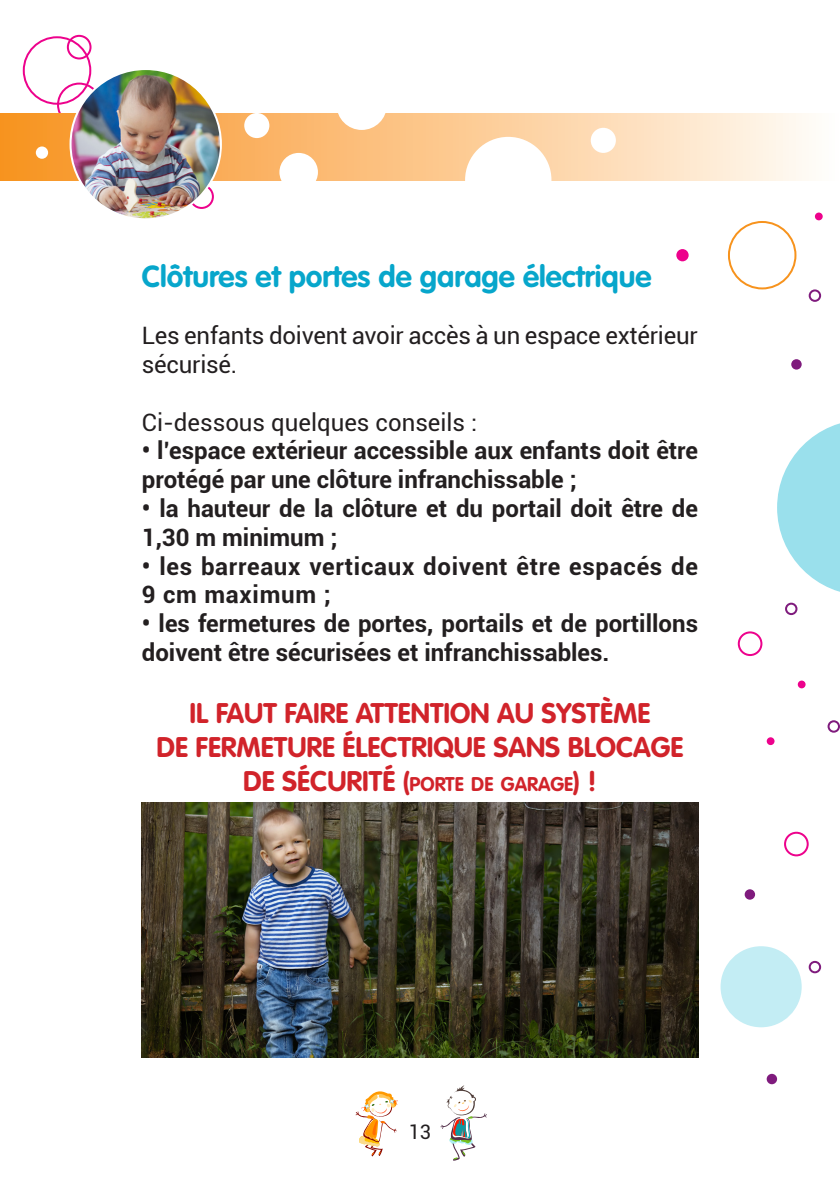
<style>
.page{position:relative;width:840px;height:1191px;background:#fff}
.page>*{position:absolute;margin:0;border:0;box-sizing:border-box;transform-origin:0 0}
.t1{font:700 30px "VAG Rounded LT";color:#07a6cb}
.t2{font:700 28px "VAG Rounded LT";color:#d1232a}
.t3{font:700 24px/28.8px "Roboto";color:#231f20}
.t4{font:24px/28.8px "Roboto";letter-spacing:-.01em;color:#231f20}
.t5{font:700 24px/28.8px "Roboto";letter-spacing:.03em;color:#231f20}
.t6{font:20px "Roboto";color:#231f20}
.t7{font:700 19.6px "VAG Rounded LT";color:#d1232a}
.s1{font-size:28px}
</style>
<div class="page">
<svg style="left:355px;top:1091px;width:43px;height:65px"></svg>
<svg style="left:440px;top:1085px;width:47px;height:75px"></svg>
<div style="left:189px;top:184px;width:25px;height:25px;border:2px solid #ed028c;border-radius:50%"></div>
<div style="left:57px;top:83px;width:44px;height:44px;border:2px solid #ed028c;border-radius:50%"></div>
<div style="left:23px;top:36px;width:68px;height:69px;border:2px solid #ed028c;border-radius:50%"></div>
<div style="left:67px;top:35px;width:24px;height:24px;border:2px solid #ed028c;border-radius:50%"></div>
<div style="left:784px;top:602px;width:13px;height:13px;border:2px solid #7f1b7d;border-radius:50%"></div>
<div style="left:727px;top:221px;width:69px;height:68px;border:2px solid #f7931d;border-radius:50%"></div>
<div style="left:790px;top:359px;width:11px;height:10px;background:#7f1b7d;border-radius:50%"></div>
<svg style="left:814px;top:212px;width:8px;height:8px"></svg>
<div style="left:766px;top:737px;width:8px;height:8px;background:#ed028c;border-radius:50%"></div>
<div style="left:676px;top:249px;width:12px;height:12px;background:#ed028c;border-radius:50%"></div>
<div style="left:827px;top:720px;width:12px;height:12px;border:2px solid #7f1b7d;border-radius:50%"></div>
<div style="left:808px;top:289px;width:12px;height:13px;border:2px solid #7f1b7d;border-radius:50%"></div>
<div style="left:808px;top:961px;width:12px;height:12px;border:2px solid #7f1b7d;border-radius:50%"></div>
<div style="left:797px;top:680px;width:8px;height:8px;background:#ed028c;border-radius:50%"></div>
<div style="left:737px;top:631px;width:25px;height:25px;border:2px solid #ed028c;border-radius:50%"></div>
<div style="left:783px;top:831px;width:25px;height:25px;border:2px solid #ed028c;border-radius:50%"></div>
<div style="left:744px;top:889px;width:10px;height:10px;background:#7f1b7d;border-radius:50%"></div>
<div style="left:766px;top:1073px;width:10px;height:11px;background:#7f1b7d;border-radius:50%"></div>
<svg style="left:777px;top:423px;width:62px;height:169px"></svg>
<div style="left:720px;top:946px;width:81px;height:81px;background:#c3edf4;border-radius:50%"></div>
<svg style="left:0;top:113px;width:809px;height:68px"></svg>
<div style="left:465px;top:137px;width:86px;height:86px;background:#fff;border-radius:50%"></div>
<div style="left:336px;top:80px;width:50px;height:50px;background:#fff;border-radius:50%"></div>
<div style="left:279px;top:153px;width:39px;height:38px;background:#fff;border-radius:50%"></div>
<div style="left:590px;top:128px;width:25px;height:25px;background:#fff;border-radius:50%"></div>
<div style="left:244px;top:113px;width:25px;height:25px;background:#fff;border-radius:50%"></div>
<div style="left:36px;top:146px;width:12px;height:13px;background:#fff;border-radius:50%"></div>
<img style="left:70px;top:69px;width:151px;height:150px;border-radius:75px">
<img style="left:142px;top:802px;width:555px;height:255px">
<p class="t1" style="left:142px;top:258px;width:511px">Clôtures et portes de garage électrique</p>
<p class="t4" style="left:142px;top:320px;width:557px">Les enfants doivent avoir accès à un espace extérieur sécurisé.</p>
<p class="t4" style="left:142px;top:407px;width:336px">Ci-dessous quelques conseils :</p>
<p class="t3" style="left:142px;top:435px;width:557px">• l’espace extérieur accessible aux enfants doit être protégé par une clôture infranchissable ;</p>
<p class="t3" style="left:142px;top:493px;width:557px">• la hauteur de la clôture et du portail doit être de<br>1,30 m minimum ;</p>
<p class="t5" style="left:142px;top:551px;width:557px">• les barreaux verticaux doivent être espacés de<br>9 cm maximum ;</p>
<p class="t3" style="left:142px;top:608px;width:557px">• les fermetures de portes, portails et de portillons doivent être sécurisées et infranchissables.</p>
<p class="t2" style="left:189px;top:697px;width:462px">IL FAUT FAIRE ATTENTION AU SYSTÈME</p>
<p class="t2" style="left:156px;top:731px;width:528px">DE FERMETURE ÉLECTRIQUE SANS BLOCAGE</p>
<p class="t7" style="left:243px;top:772px;width:355px"><span class="s1">DE SÉCURITÉ</span> <span class="s1">(</span>PORTE DE GARAGE<span class="s1">)</span> <span class="s1">!</span></p>
<p class="t6" style="left:408px;top:1117px;width:24px">13</p>
</div>
